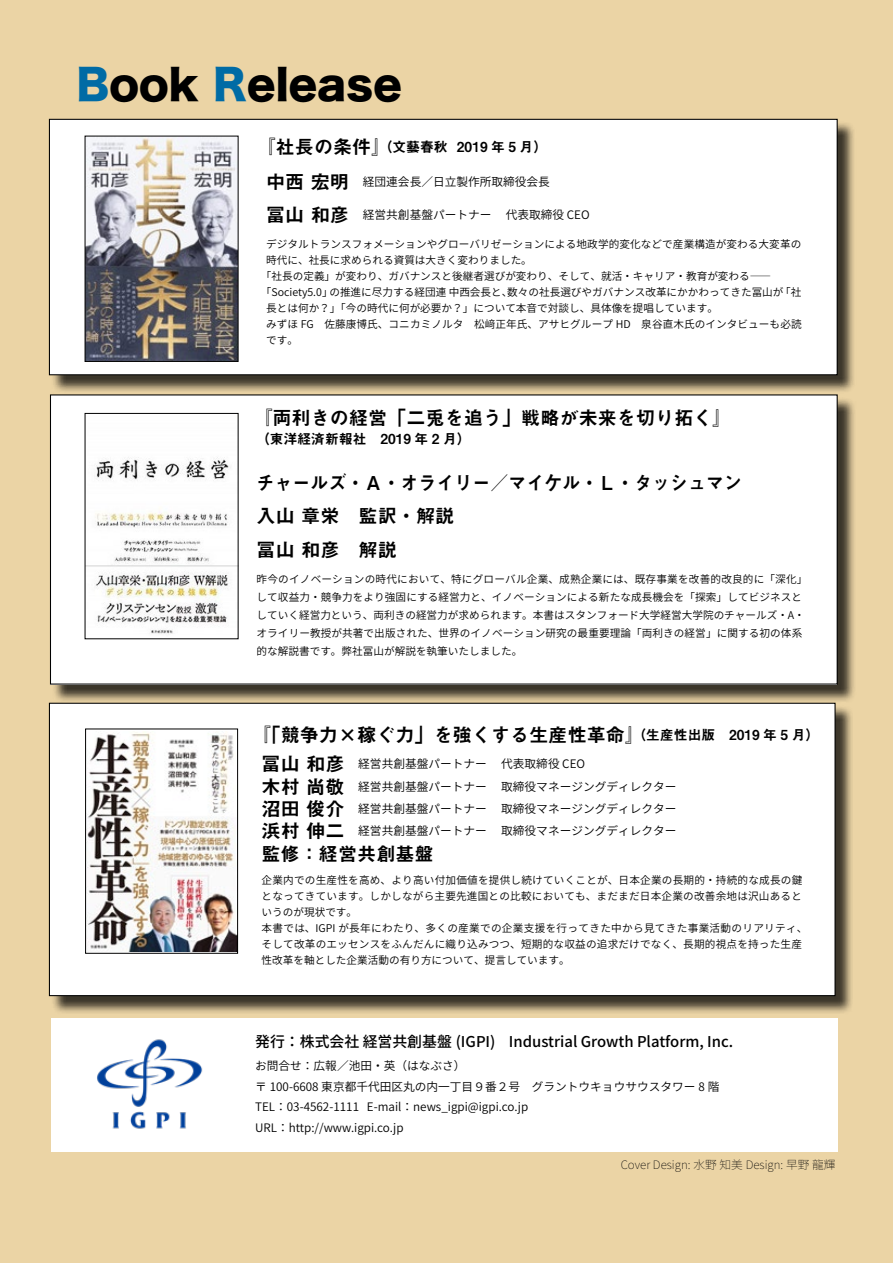
<style>
.page{position:relative;width:893px;height:1263px;background:#ebd4a5}
.page>*{position:absolute;margin:0;border:0;box-sizing:border-box;transform-origin:0 0}
.t1{font:41.4px "Hira Kaku Std N W8";color:#000}
.t2{font:19.2px "Midashi Go Pro MB31";color:#000}
.t3{font:19.2px/33.5px "Midashi Go Pro MB31";color:#000;scale:.94 1}
.t4{font:500 14.85px "Source Han Sans JP";color:#000}
.t5{font:13.8px "Midashi Go Pro MB31";color:#000}
.t6{font:11.7px/22.4px "Source Han Sans JP";color:#000}
.t7{font:200 11.7px "Source Han Sans JP";color:#000}
.t8{font:10.65px/15.9px "Source Han Sans JP";letter-spacing:.005em;color:#000}
.s1{color:#006ba5}
.s2{font-size:19.2px}
.s3{font-family:"Midashi Go Pro MB31";font-size:19.2px}
.s4{font-size:13.8px}
</style>
<div class="page">
<div style="left:51px;top:121px;width:805px;height:273px;background:#000;opacity:.75"></div>
<div style="left:49px;top:119px;width:788px;height:256px;background:#fff"></div>
<div style="left:49px;top:119px;width:789px;height:256px;border:1px solid #000"></div>
<img style="left:87px;top:138px;width:149px;height:222px">
<div style="left:85px;top:136px;width:153px;height:226px;border:1px solid #000"></div>
<div style="left:52px;top:397px;width:804px;height:306px;background:#000;opacity:.75"></div>
<div style="left:50px;top:395px;width:787px;height:289px;background:#fff"></div>
<img style="left:87px;top:457px;width:149px;height:177px">
<div style="left:51px;top:705px;width:803px;height:310px;background:#000;opacity:.75"></div>
<div style="left:49px;top:703px;width:786px;height:292px;background:#fff"></div>
<img style="left:87px;top:731px;width:149px;height:220px">
<div style="left:85px;top:729px;width:153px;height:224px;border:1px solid #000"></div>
<div style="left:51px;top:1018px;width:787px;height:134px;background:#fff"></div>
<img style="left:97px;top:1039px;width:106px;height:90px">
<h1 class="t1" style="left:77px;top:62px;width:327px"><span class="s1">B</span>ook <span class="s1">R</span>elease</h1>
<p class="t5" style="left:257px;top:135px;width:292px"><span class="s2">『社長の条件』</span>（文藝春秋 2019 年 5 月）</p>
<p class="t6" style="left:266px;top:171px;width:285px"><span class="s3">中西 宏明</span> 経団連会長／日立製作所取締役会長</p>
<p class="t6" style="left:266px;top:204px;width:325px"><span class="s3">冨山 和彦</span> 経営共創基盤パートナー 　代表取締役 CEO</p>
<p class="t8" style="left:266px;top:236px;width:537px">デジタルトランスフォメーションやグローバリゼーションによる地政学的変化などで産業構造が変わる大変革の</p>
<p class="t8" style="left:266px;top:252px;width:267px">時代に、社長に求められる資質は大きく変わりました。</p>
<p class="t8" style="left:261px;top:268px;width:512px">「社長の定義」が変わり、ガバナンスと後継者選びが変わり、そして、就活・キャリア・教育が変わる――</p>
<p class="t8" style="left:261px;top:284px;width:542px">「Society5.0」の推進に尽力する経団連 中西会長と、数々の社長選びやガバナンス改革にかかわってきた冨山が「社</p>
<p class="t8" style="left:266px;top:300px;width:453px">長とは何か？」「今の時代に何が必要か？」について本音で対談し、具体像を提唱しています。</p>
<p class="t8" style="left:266px;top:316px;width:537px">みずほ FG　佐藤康博氏、コニカミノルタ　松﨑正年氏、アサヒグループ HD　泉谷直木氏のインタビューも必読</p>
<p class="t8" style="left:266px;top:332px;width:33px">です。</p>
<h2 class="t2" style="left:253px;top:402px;width:480px">『両利きの経営「二兎を追う」戦略が未来を切り拓く』</h2>
<p class="t5" style="left:256px;top:428px;width:216px">（東洋経済新報社　2019 年 2 月）</p>
<h2 class="t3" style="left:257px;top:464px;width:518px">チャールズ・Ａ・オライリー／マイケル・Ｌ・タッシュマン入山 章栄　監訳・解説<br>冨山 和彦　解説</h2>
<p class="t8" style="left:257px;top:570px;width:552px;line-height:18px">昨今のイノベーションの時代において、特にグローバル企業、成熟企業には、既存事業を改善的改良的に「深化」して収益力・競争力をより強固にする経営力と、イノベーションによる新たな成長機会を「探索」してビジネスとしていく経営力という、両利きの経営力が求められます。本書はスタンフォード大学経営大学院のチャールズ・A・オライリー教授が共著で出版された、世界のイノベーション研究の最重要理論「両利きの経営」に関する初の体系的な解説書です。弊社冨山が解説を執筆いたしました。</p>
<h2 class="t2" style="left:252px;top:719px;width:569px">『「競争力×稼ぐ力」を強くする生産性革命』<span class="s4">（生産性出版　2019 年 5 月）</span></h2>
<p class="t6" style="left:262px;top:753px;width:417px"><span class="s3">冨山 和彦</span> 経営共創基盤パートナー 　代表取締役 CEO<br><span class="s3">木村 尚敬</span> 経営共創基盤パートナー 　取締役マネージングディレクター<span class="s3">沼田 俊介</span> 経営共創基盤パートナー 　取締役マネージングディレクター<span class="s3">浜村 伸二</span> 経営共創基盤パートナー 　取締役マネージングディレクター</p>
<h2 class="t2" style="left:262px;top:838px;width:174px">監修：経営共創基盤</h2>
<p class="t8" style="left:262px;top:873px;width:547px">企業内での生産性を高め、より高い付加価値を提供し続けていくことが、日本企業の長期的・持続的な成長の鍵となってきています。しかしながら主要先進国との比較においても、まだまだ日本企業の改善余地は沢山あるというのが現状です。<br>本書では、IGPI が長年にわたり、多くの産業での企業支援を行ってきた中から見てきた事業活動のリアリティ、そして改革のエッセンスをふんだんに織り込みつつ、短期的な収益の追求だけでなく、長期的視点を持った生産性改革を軸とした企業活動の有り方について、提言しています。</p>
<h3 class="t4" style="left:255px;top:1033px;width:480px">発行：株式会社 経営共創基盤 (IGPI) Industrial Growth Platform, Inc.</h3>
<p class="t6" style="left:255px;top:1056px;width:466px;line-height:20.4px">お問合せ：広報／池田・英（はなぶさ）<br>〒 100-6608 東京都千代田区丸の内一丁目９番２号　グラントウキョウサウスタワー 8 階TEL：03-4562-1111 E-mail：news_igpi@igpi.co.jp<br>URL：http://www.igpi.co.jp</p>
<p class="t7" style="left:621px;top:1158px;width:216px">Cover Design: 水野 知美 Design: 早野 龍輝</p>
</div>
